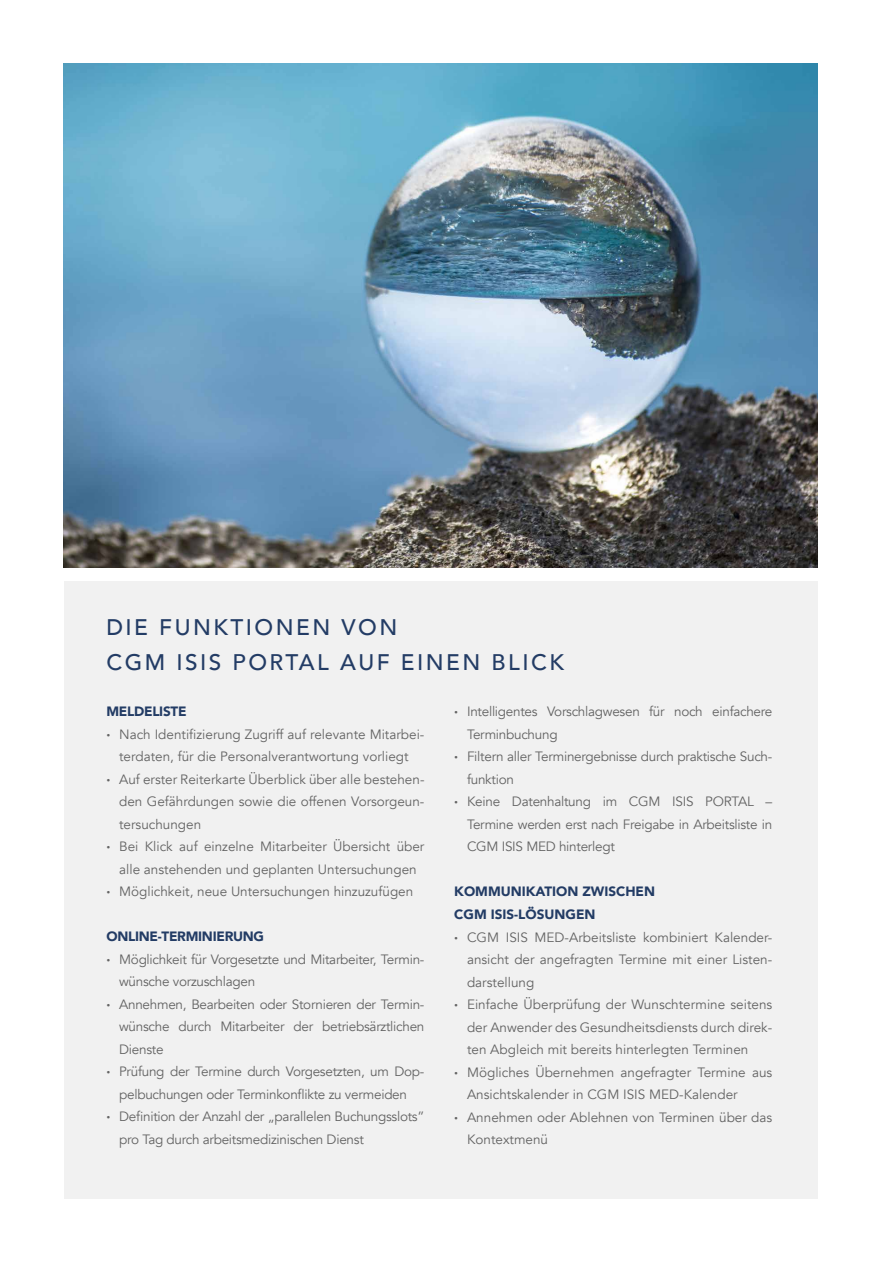
<style>
.page{position:relative;width:881px;height:1263px;background:#fff}
.page>*{position:absolute;margin:0;border:0;box-sizing:border-box;transform-origin:0 0}
.t1{font:500 22.5px/35.4px "Avenir";letter-spacing:.11em;color:#233c65}
.t2{font:13.5px "Avenir";color:#636363}
.t3{font:13.5px "Avenir";letter-spacing:-.02em;color:#636363}
.t4{font:900 13.5px "Avenir";color:#233c65}
.t5{font:900 13.5px "Avenir";letter-spacing:-.02em;color:#233c65}
.s1{font-weight:900}
</style>
<div class="page">
<div style="left:64px;top:581px;width:752px;height:618px;background:#f1f1f1"></div>
<img style="left:64px;top:64px;width:752px;height:504px">
<h1 class="t1" style="left:106px;top:608px;width:459px">DIE FUNKTIONEN VON<br>CGM ISIS PORTAL AUF EINEN BLICK</h1>
<p class="t5" style="left:106px;top:700px;width:82px">MELDELISTE</p>
<p class="t2" style="left:106px;top:726px;width:319px"><span class="s1">·</span> Nach Identifizierung Zugriff auf relevante Mitarbei-</p>
<p class="t2" style="left:119px;top:749px;width:291px">terdaten, für die Personalverantwortung vorliegt</p>
<p class="t2" style="left:106px;top:771px;width:319px"><span class="s1">·</span> Auf erster Reiterkarte Überblick über alle bestehen-</p>
<p class="t2" style="left:119px;top:794px;width:307px">den Gefährdungen sowie die offenen Vorsorgeun-</p>
<p class="t2" style="left:119px;top:816px;width:84px">tersuchungen</p>
<p class="t2" style="left:106px;top:839px;width:319px"><span class="s1">·</span> Bei Klick auf einzelne Mitarbeiter Übersicht über</p>
<p class="t2" style="left:119px;top:861px;width:299px">alle anstehenden und geplanten Untersuchungen</p>
<p class="t2" style="left:106px;top:884px;width:308px"><span class="s1">·</span> Möglichkeit, neue Untersuchungen hinzuzufügen</p>
<p class="t5" style="left:106px;top:925px;width:159px">ONLINE-TERMINIERUNG</p>
<p class="t3" style="left:106px;top:951px;width:319px"><span class="s1">·</span> Möglichkeit für Vorgesetzte und Mitarbeiter, Termin-</p>
<p class="t3" style="left:119px;top:974px;width:137px">wünsche vorzuschlagen</p>
<p class="t3" style="left:106px;top:996px;width:319px"><span class="s1">·</span> Annehmen, Bearbeiten oder Stornieren der Termin-</p>
<p class="t3" style="left:119px;top:1019px;width:307px">wünsche durch Mitarbeiter der betriebsärztlichen</p>
<p class="t3" style="left:119px;top:1041px;width:46px">Dienste</p>
<p class="t3" style="left:106px;top:1064px;width:319px"><span class="s1">·</span> Prüfung der Termine durch Vorgesetzten, um Dop-</p>
<p class="t3" style="left:119px;top:1086px;width:289px">pelbuchungen oder Terminkonflikte zu vermeiden</p>
<p class="t3" style="left:106px;top:1109px;width:319px"><span class="s1">·</span> Definition der Anzahl der „parallelen Buchungsslots”</p>
<p class="t3" style="left:119px;top:1131px;width:246px">pro Tag durch arbeitsmedizinischen Dienst</p>
<p class="t3" style="left:454px;top:704px;width:319px"><span class="s1">·</span> Intelligentes Vorschlagwesen für noch einfachere</p>
<p class="t3" style="left:467px;top:726px;width:92px">Terminbuchung</p>
<p class="t3" style="left:454px;top:749px;width:319px"><span class="s1">·</span> Filtern aller Terminergebnisse durch praktische Such-</p>
<p class="t3" style="left:467px;top:771px;width:48px">funktion</p>
<p class="t3" style="left:454px;top:794px;width:319px"><span class="s1">·</span> Keine Datenhaltung im CGM ISIS PORTAL –</p>
<p class="t3" style="left:467px;top:816px;width:307px">Termine werden erst nach Freigabe in Arbeitsliste in</p>
<p class="t3" style="left:467px;top:839px;width:149px">CGM ISIS MED hinterlegt</p>
<p class="t4" style="left:454px;top:880px;width:202px">KOMMUNIKATION ZWISCHEN</p>
<p class="t4" style="left:454px;top:903px;width:143px">CGM ISIS-LÖSUNGEN</p>
<p class="t2" style="left:454px;top:929px;width:319px"><span class="s1">·</span> CGM ISIS MED-Arbeitsliste kombiniert Kalender-</p>
<p class="t2" style="left:467px;top:951px;width:306px">ansicht der angefragten Termine mit einer Listen-</p>
<p class="t2" style="left:467px;top:974px;width:69px">darstellung</p>
<p class="t2" style="left:454px;top:996px;width:319px"><span class="s1">·</span> Einfache Überprüfung der Wunschtermine seitens</p>
<p class="t2" style="left:467px;top:1019px;width:306px">der Anwender des Gesundheitsdiensts durch direk-</p>
<p class="t2" style="left:467px;top:1041px;width:283px">ten Abgleich mit bereits hinterlegten Terminen</p>
<p class="t2" style="left:454px;top:1064px;width:319px"><span class="s1">·</span> Mögliches Übernehmen angefragter Termine aus</p>
<p class="t2" style="left:467px;top:1086px;width:272px">Ansichtskalender in CGM ISIS MED-Kalender</p>
<p class="t2" style="left:454px;top:1109px;width:319px"><span class="s1">·</span> Annehmen oder Ablehnen von Terminen über das</p>
<p class="t2" style="left:467px;top:1131px;width:83px">Kontextmenü</p>
</div>
